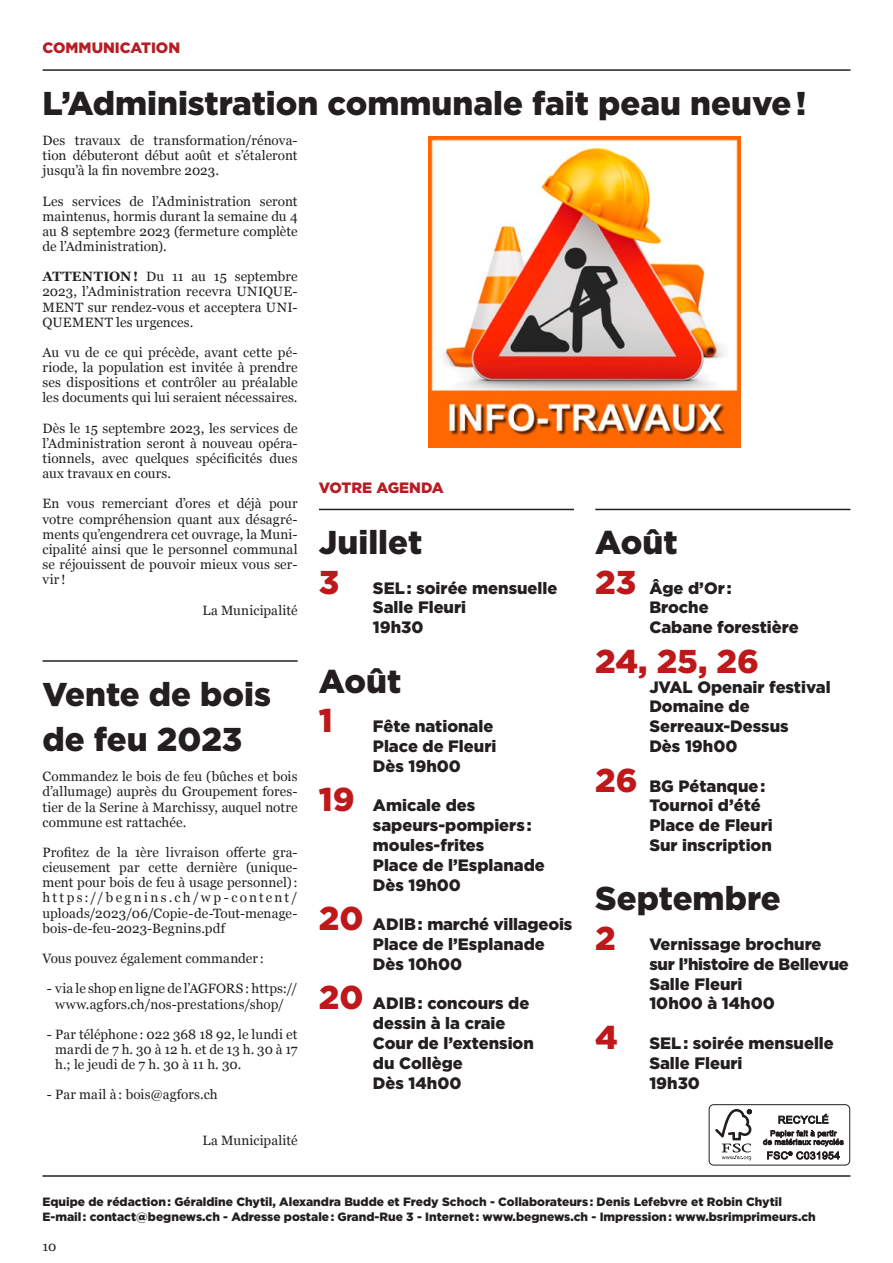
<style>
.page{position:relative;width:893px;height:1263px;background:#fff}
.page>*{position:absolute;margin:0;border:0;box-sizing:border-box;transform-origin:0 0}
.t1{font:900 33px/45.5px "Gotham";color:#231f20}
.t2{font:900 33px "Gotham";color:#be181b}
.t3{font:900 16.5px/19.8px "Gotham";color:#231f20}
.t4{font:900 15px "Gotham";color:#b71d25}
.t5{font:13.5px/15.1px "Georgia";letter-spacing:.005em;color:#231f20;text-align:justify}
.t6{font:900 12px/15.1px "Gotham";color:#231f20}
.s1{font-weight:700}
.s2{font-size:33px;color:#be181b}
</style>
<div class="page">
<hr style="left:43px;top:69px;width:807px;height:2px;background:#231f20">
<hr style="left:43px;top:660px;width:255px;height:2px;background:#231f20">
<hr style="left:43px;top:1175px;width:807px;height:2px;background:#231f20">
<div style="left:709px;top:1104px;width:141px;height:61px;border:1px solid #231f20;border-radius:5px"></div>
<svg style="left:715px;top:1109px;width:37px;height:51px"></svg>
<svg style="left:778px;top:1114px;width:50px;height:10px"></svg>
<svg style="left:763px;top:1130px;width:81px;height:29px"></svg>
<hr style="left:319px;top:509px;width:255px;height:1px;background:#231f20">
<hr style="left:595px;top:509px;width:255px;height:1px;background:#231f20">
<img style="left:429px;top:136px;width:311px;height:312px">
<p class="t4" style="left:43px;top:39px;width:139px">COMMUNICATION</p>
<h1 class="t1" style="left:43px;top:79px;width:765px">L’Administration communale fait peau neuve!</h1>
<p class="t5" style="left:43px;top:133px;width:257px">Des travaux de transformation/rénova&shy;tion débuteront début août et s’étaleront jusqu’à la fin novembre 2023.</p>
<p class="t5" style="left:43px;top:193px;width:257px">Les services de l’Administration seront maintenus, hormis durant la semaine du 4 au 8 septembre 2023 (fermeture complète de l’Administration).</p>
<p class="t5" style="left:43px;top:269px;width:257px"><span class="s1">ATTENTION!</span> Du 11 au 15 septembre 2023, l’Administration recevra UNIQUE-MENT sur rendez-vous et acceptera UNI-QUEMENT les urgences.</p>
<p class="t5" style="left:43px;top:345px;width:257px">Au vu de ce qui précède, avant cette pé&shy;riode, la population est invitée à prendre ses dispositions et contrôler au préalable les documents qui lui seraient nécessaires.</p>
<p class="t5" style="left:43px;top:420px;width:257px">Dès le 15 septembre 2023, les services de l’Administration seront à nouveau opéra&shy;tionnels, avec quelques spécificités dues aux travaux en cours.</p>
<p class="t5" style="left:43px;top:496px;width:257px">En vous remerciant d’ores et déjà pour votre compréhension quant aux désagré&shy;ments qu’engendrera cet ouvrage, la Muni&shy;cipalité ainsi que le personnel communal se réjouissent de pouvoir mieux vous ser&shy;vir!</p>
<p class="t5" style="left:203px;top:602px;width:97px">La Municipalité</p>
<h1 class="t1" style="left:43px;top:670px;width:230px">Vente de bois de feu 2023</h1>
<p class="t5" style="left:43px;top:769px;width:257px">Commandez le bois de feu (bûches et bois d’allumage) auprès du Groupement fores&shy;tier de la Serine à Marchissy, auquel notre commune est rattachée.</p>
<p class="t5" style="left:43px;top:845px;width:257px">Profitez de la 1ère livraison offerte gra&shy;cieusement par cette dernière (unique&shy;ment pour bois de feu à usage personnel): https://begnins.ch/wp-content/ uploads/2023/06/Copie-de-Tout-menage&shy;bois-de-feu-2023-Begnins.pdf</p>
<p class="t5" style="left:43px;top:951px;width:223px">Vous pouvez également commander :</p>
<p class="t5" style="left:47px;top:981px;width:252px;text-align:center">- via le shop en ligne de l’AGFORS: https:// www.agfors.ch/nos-prestations/shop/</p>
<p class="t5" style="left:55px;top:1026px;width:244px;text-indent:-9px">- Par téléphone : 022 368 18 92, le lundi et mardi de 7 h. 30 à 12 h. et de 13 h. 30 à 17 h.; le jeudi de 7 h. 30 à 11 h. 30.</p>
<p class="t5" style="left:47px;top:1087px;width:173px">- Par mail à: bois@agfors.ch</p>
<p class="t5" style="left:203px;top:1132px;width:97px">La Municipalité</p>
<p class="t4" style="left:319px;top:479px;width:126px">VOTRE AGENDA</p>
<h1 class="t1" style="left:319px;top:519px;width:105px">Juillet</h1>
<p class="t3" style="left:373px;top:577px;width:186px;text-indent:-54px"><span class="s2">3</span> SEL: soirée mensuelle<br>Salle Fleuri<br>19h30</p>
<h1 class="t1" style="left:319px;top:657px;width:84px">Août</h1>
<p class="t3" style="left:373px;top:716px;width:125px;text-indent:-54px"><span class="s2">1</span> Fête nationale<br>Place de Fleuri<br>Dès 19h00</p>
<p class="t3" style="left:373px;top:795px;width:173px;text-indent:-54px"><span class="s2">19</span> Amicale des sapeurs-pompiers: moules-frites<br>Place de l’Esplanade<br>Dès 19h00</p>
<p class="t3" style="left:373px;top:914px;width:201px;text-indent:-54px"><span class="s2">20</span> ADIB: marché villageois<br>Place de l’Esplanade<br>Dès 10h00</p>
<p class="t3" style="left:373px;top:993px;width:162px;text-indent:-54px"><span class="s2">20</span> ADIB: concours de dessin à la craie<br>Cour de l’extension du Collège<br>Dès 14h00</p>
<h1 class="t1" style="left:595px;top:519px;width:84px">Août</h1>
<p class="t3" style="left:649px;top:577px;width:151px;text-indent:-54px"><span class="s2">23</span> Âge d’Or :<br>Broche<br>Cabane forestière</p>
<h1 class="t2" style="left:595px;top:642px;width:165px">24, 25, 26</h1>
<p class="t3" style="left:649px;top:676px;width:183px">JVAL Openair festival<br>Domaine de<br>Serreaux-Dessus<br>Dès 19h00</p>
<p class="t3" style="left:649px;top:775px;width:125px;text-indent:-54px"><span class="s2">26</span> BG Pétanque:<br>Tournoi d’été<br>Place de Fleuri<br>Sur inscription</p>
<h1 class="t1" style="left:595px;top:875px;width:187px">Septembre</h1>
<p class="t3" style="left:649px;top:934px;width:201px;text-indent:-54px"><span class="s2">2</span> Vernissage brochure sur l’histoire de Bellevue<br>Salle Fleuri<br>10h00 à 14h00</p>
<p class="t3" style="left:649px;top:1033px;width:186px;text-indent:-54px"><span class="s2">4</span> SEL: soirée mensuelle<br>Salle Fleuri<br>19h30</p>
<p class="t6" style="left:43px;top:1193px;width:775px">Equipe de rédaction: Géraldine Chytil, Alexandra Budde et Fredy Schoch - Collaborateurs: Denis Lefebvre et Robin Chytil<br>E-mail: contact@begnews.ch - Adresse postale: Grand-Rue 3 - Internet : www.begnews.ch - Impression: www.bsrimprimeurs.ch</p>
<p class="t5" style="left:43px;top:1239px;width:15px">10</p>
</div>
